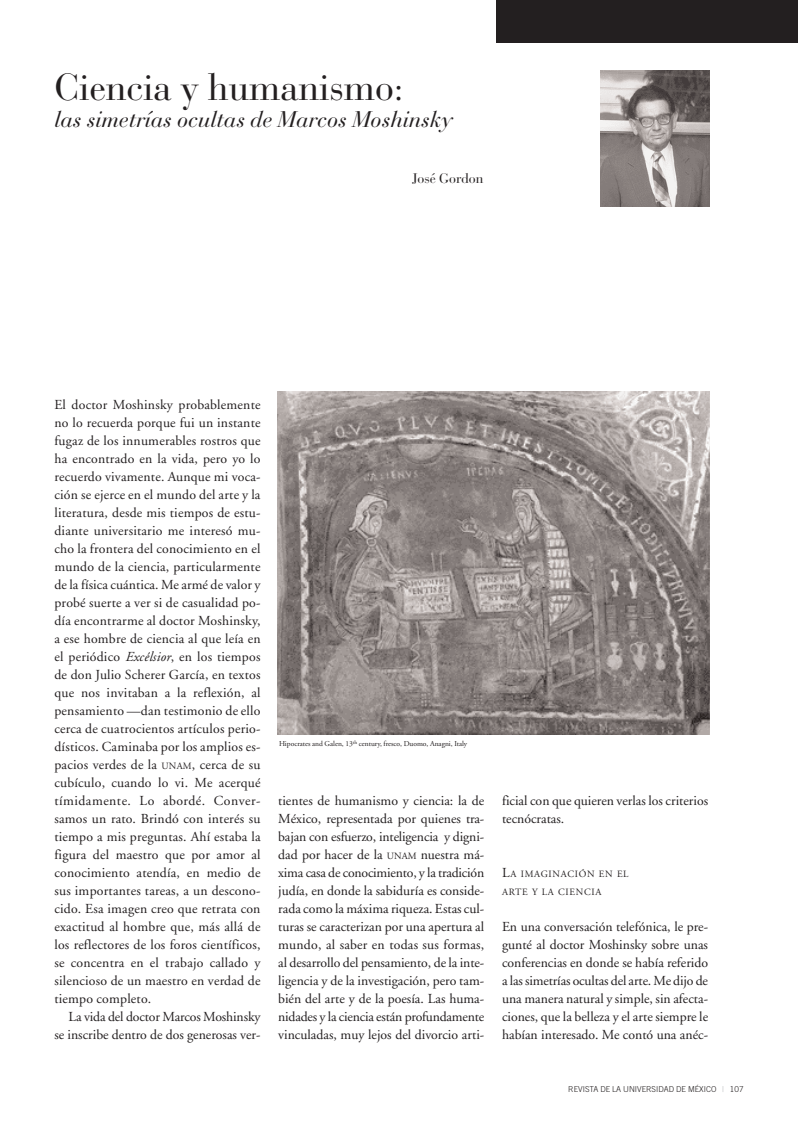
<style>
.page{position:relative;width:798px;height:1134px;background:#fff}
.page>*{position:absolute;margin:0;border:0;box-sizing:border-box;transform-origin:0 0}
.t1{font:37.5px "Bauer Bodoni";letter-spacing:-.005em;color:#231f20}
.t2{font:italic 22.5px "Bauer Bodoni";letter-spacing:-.005em;color:#231f20}
.t3{font:13.75px/18px "Adobe Garamond";color:#231f20;text-align:justify}
.t4{font:13.75px "Bauer Bodoni";color:#231f20}
.t5{font:9.62px/18px "Adobe Garamond";letter-spacing:.07em;color:#231f20}
.t6{font:300 8.12px "Trade Gothic";color:#231f20}
.t7{font:7.5px "Adobe Garamond";color:#231f20}
.s1{font-style:italic}
.s2{font-size:9.62px}
.s3{font-size:13.75px}
.s4{font-weight:400;color:#bcbdc0}
</style>
<div class="page">
<img style="left:278px;top:391px;width:431px;height:343px">
<img style="left:600px;top:71px;width:109px;height:136px">
<div style="left:496px;top:0;width:301px;height:43px;background:#231f20"></div>
<h1 class="t1" style="left:54px;top:73px;width:351px">Ciencia y humanismo:</h1>
<h2 class="t2" style="left:54px;top:111px;width:399px">las simetrías ocultas de Marcos Moshinsky</h2>
<p class="t4" style="left:412px;top:174px;width:73px">José Gordon</p>
<p class="t3" style="left:54px;top:397px;width:207px">El doctor Moshinsky probablemente no lo recuerda porque fui un instante fugaz de los innumerables rostros que ha encontrado en la vida, pero yo lo recuerdo vivamente. Aunque mi voca&shy;ción se ejerce en el mundo del arte y la literatura, desde mis tiempos de estu&shy;diante universitario me interesó mu&shy;cho la frontera del conocimiento en el mundo de la ciencia, particularmente de la física cuántica. Me armé de valor y probé suerte a ver si de casualidad po&shy;día encontrarme al doctor Moshinsky, a ese hombre de ciencia al que leía en el periódico <span class="s1">Excélsior</span>, en los tiempos de don Julio Scherer García, en textos que nos invitaban a la reflexión, al pensamiento —dan testimonio de ello cerca de cuatrocientos artículos perio&shy;dísticos. Caminaba por los amplios es&shy;pacios verdes de la <span class="s2">UNAM</span>, cerca de su cubículo, cuando lo vi. Me acerqué tímidamente. Lo abordé. Conver&shy;samos un rato. Brindó con interés su tiempo a mis preguntas. Ahí estaba la figura del maestro que por amor al conocimiento atendía, en medio de sus importantes tareas, a un descono&shy;cido. Esa imagen creo que retrata con exactitud al hombre que, más allá de los reflectores de los foros científicos, se concentra en el trabajo callado y silencioso de un maestro en verdad de tiempo completo.</p>
<p class="t3" style="left:54px;top:1009px;width:207px;text-align:right">La vida del doctor Marcos Moshinsky<br>se inscribe dentro de dos generosas ver-</p>
<p class="t7" style="left:279px;top:741px;width:189px">Hipocrates and Galen, 13<sup>th</sup> century, fresco, Duomo, Anagni, Italy</p>
<p class="t3" style="left:278px;top:793px;width:207px">tientes de humanismo y ciencia: la de México, representada por quienes tra&shy;bajan con esfuerzo, inteligencia y digni&shy;dad por hacer de la <span class="s2">UNAM</span> nuestra má&shy;xima casa de conocimiento, y la tradición judía, en donde la sabiduría es conside&shy;rada como la máxima riqueza. Estas cul&shy;turas se caracterizan por una apertura al mundo, al saber en todas sus formas, al desarrollo del pensamiento, de la inte&shy;ligencia y de la investigación, pero tam&shy;bién del arte y de la poesía. Las huma&shy;nidades y la ciencia están profundamente vinculadas, muy lejos del divorcio arti-</p>
<p class="t3" style="left:502px;top:793px;width:207px">ficial con que quieren verlas los criterios tecnócratas.</p>
<p class="t5" style="left:502px;top:866px;width:128px"><span class="s3">L</span>A IMAGINACIÓN EN EL<br>ARTE Y LA CIENCIA</p>
<p class="t3" style="left:502px;top:919px;width:207px">En una conversación telefónica, le pre&shy;gunté al doctor Moshinsky sobre unas conferencias en donde se había referido a las simetrías ocultas del arte. Me dijo de una manera natural y simple, sin afecta&shy;ciones, que la belleza y el arte siempre le habían interesado. Me contó una anéc-</p>
<p class="t6" style="left:568px;top:1086px;width:177px">REVISTA DE LA UNIVERSIDAD DE MÉXICO <span class="s4">|</span> 107</p>
</div>
